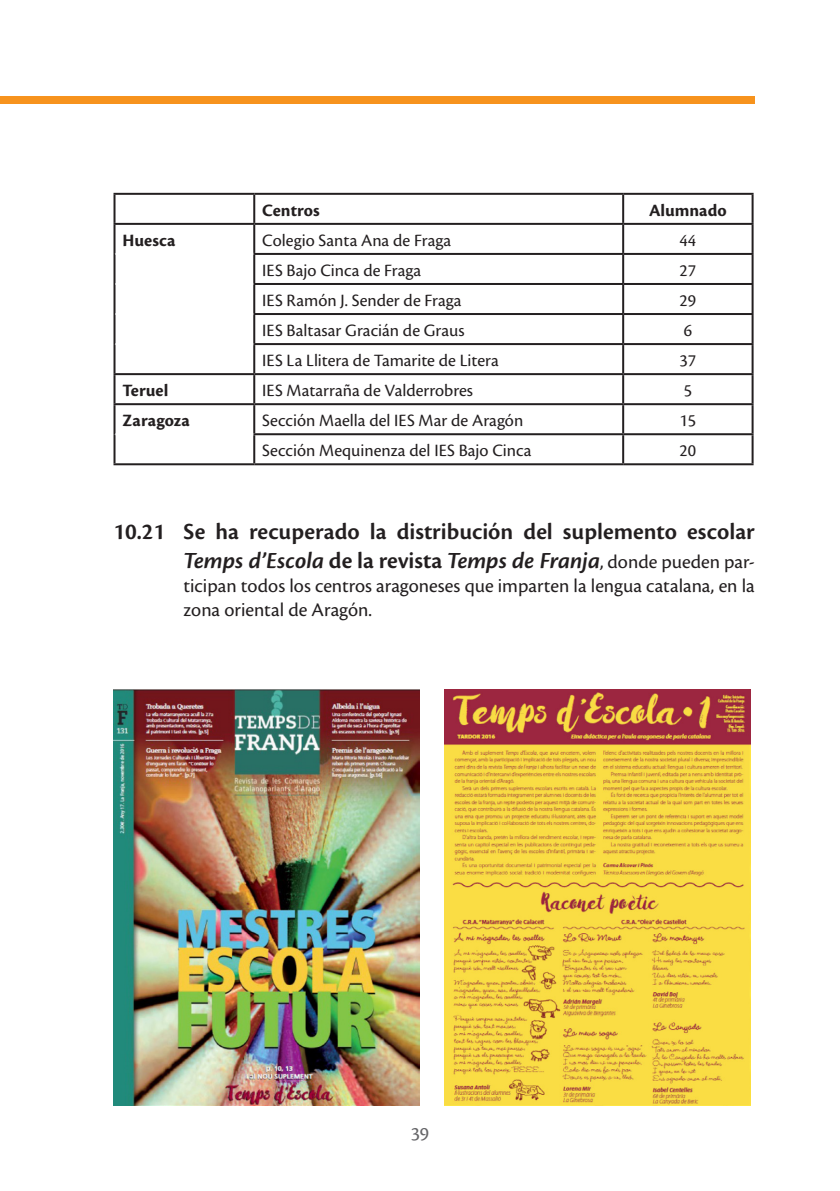
<style>
.page{position:relative;width:840px;height:1191px;background:#fff}
.page>*{position:absolute;margin:0;border:0;box-sizing:border-box;transform-origin:0 0}
.t1{font:600 24px/28.8px "Cronos Pro";color:#231f20;text-align:right}
.t2{font:20px/24px "Cronos Pro";color:#231f20}
.t3{font:20px "Cronos Pro";color:#656568}
.t4{font:18px "Cronos Pro";color:#231f20}
.t5{font:700 18px "Cronos Pro";color:#231f20}
.s1{font-style:italic}
.s2{font-weight:400;font-size:20px}
</style>
<div class="page">
<div style="left:0;top:96px;width:754px;height:8px;background:#f7931d"></div>
<hr style="left:113px;top:193px;width:141px;height:2px;background:#231f20">
<hr style="left:113px;top:195px;width:2px;height:28px;background:#231f20">
<hr style="left:254px;top:193px;width:368px;height:2px;background:#231f20">
<hr style="left:253px;top:195px;width:2px;height:28px;background:#231f20">
<hr style="left:622px;top:193px;width:131px;height:2px;background:#231f20">
<hr style="left:621px;top:195px;width:2px;height:28px;background:#231f20">
<hr style="left:751px;top:195px;width:2px;height:28px;background:#231f20">
<hr style="left:113px;top:223px;width:141px;height:2px;background:#231f20">
<hr style="left:113px;top:225px;width:2px;height:29px;background:#231f20">
<hr style="left:254px;top:223px;width:368px;height:2px;background:#231f20">
<hr style="left:253px;top:225px;width:2px;height:28px;background:#231f20">
<hr style="left:622px;top:223px;width:131px;height:2px;background:#231f20">
<hr style="left:621px;top:225px;width:2px;height:28px;background:#231f20">
<hr style="left:751px;top:225px;width:2px;height:28px;background:#231f20">
<hr style="left:113px;top:254px;width:2px;height:30px;background:#231f20">
<hr style="left:253px;top:253px;width:369px;height:2px;background:#231f20">
<hr style="left:253px;top:255px;width:2px;height:28px;background:#231f20">
<hr style="left:622px;top:253px;width:131px;height:2px;background:#231f20">
<hr style="left:621px;top:255px;width:2px;height:28px;background:#231f20">
<hr style="left:751px;top:255px;width:2px;height:28px;background:#231f20">
<hr style="left:113px;top:284px;width:2px;height:30px;background:#231f20">
<hr style="left:253px;top:283px;width:369px;height:2px;background:#231f20">
<hr style="left:253px;top:285px;width:2px;height:28px;background:#231f20">
<hr style="left:622px;top:283px;width:131px;height:2px;background:#231f20">
<hr style="left:621px;top:285px;width:2px;height:28px;background:#231f20">
<hr style="left:751px;top:285px;width:2px;height:28px;background:#231f20">
<hr style="left:113px;top:314px;width:2px;height:30px;background:#231f20">
<hr style="left:253px;top:313px;width:369px;height:2px;background:#231f20">
<hr style="left:253px;top:315px;width:2px;height:28px;background:#231f20">
<hr style="left:622px;top:313px;width:131px;height:2px;background:#231f20">
<hr style="left:621px;top:315px;width:2px;height:28px;background:#231f20">
<hr style="left:751px;top:315px;width:2px;height:28px;background:#231f20">
<hr style="left:113px;top:344px;width:2px;height:29px;background:#231f20">
<hr style="left:253px;top:343px;width:369px;height:2px;background:#231f20">
<hr style="left:253px;top:345px;width:2px;height:28px;background:#231f20">
<hr style="left:622px;top:343px;width:131px;height:2px;background:#231f20">
<hr style="left:621px;top:345px;width:2px;height:28px;background:#231f20">
<hr style="left:751px;top:345px;width:2px;height:28px;background:#231f20">
<hr style="left:113px;top:373px;width:141px;height:2px;background:#231f20">
<hr style="left:113px;top:375px;width:2px;height:28px;background:#231f20">
<hr style="left:254px;top:373px;width:368px;height:2px;background:#231f20">
<hr style="left:253px;top:375px;width:2px;height:28px;background:#231f20">
<hr style="left:622px;top:373px;width:131px;height:2px;background:#231f20">
<hr style="left:621px;top:375px;width:2px;height:28px;background:#231f20">
<hr style="left:751px;top:375px;width:2px;height:28px;background:#231f20">
<hr style="left:113px;top:403px;width:141px;height:2px;background:#231f20">
<hr style="left:113px;top:405px;width:2px;height:29px;background:#231f20">
<hr style="left:254px;top:403px;width:368px;height:2px;background:#231f20">
<hr style="left:253px;top:405px;width:2px;height:28px;background:#231f20">
<hr style="left:622px;top:403px;width:131px;height:2px;background:#231f20">
<hr style="left:621px;top:405px;width:2px;height:28px;background:#231f20">
<hr style="left:751px;top:405px;width:2px;height:28px;background:#231f20">
<hr style="left:113px;top:434px;width:2px;height:29px;background:#231f20">
<hr style="left:253px;top:433px;width:369px;height:2px;background:#231f20">
<hr style="left:253px;top:435px;width:2px;height:28px;background:#231f20">
<hr style="left:622px;top:433px;width:131px;height:2px;background:#231f20">
<hr style="left:621px;top:435px;width:2px;height:28px;background:#231f20">
<hr style="left:751px;top:435px;width:2px;height:28px;background:#231f20">
<hr style="left:113px;top:463px;width:141px;height:2px;background:#231f20">
<hr style="left:254px;top:463px;width:368px;height:2px;background:#231f20">
<hr style="left:622px;top:463px;width:131px;height:2px;background:#231f20">
<img style="left:113px;top:689px;width:306px;height:417px">
<img style="left:444px;top:689px;width:306px;height:417px">
<p class="t5" style="left:262px;top:200px;width:59px">Centros</p>
<p class="t5" style="left:648px;top:200px;width:79px">Alumnado</p>
<p class="t5" style="left:122px;top:230px;width:54px">Huesca</p>
<p class="t4" style="left:262px;top:230px;width:190px">Colegio Santa Ana de Fraga</p>
<p class="t4" style="left:679px;top:230px;width:18px">44</p>
<p class="t4" style="left:262px;top:260px;width:160px">IES Bajo Cinca de Fraga</p>
<p class="t4" style="left:679px;top:260px;width:18px">27</p>
<p class="t4" style="left:262px;top:290px;width:201px">IES Ramón J. Sender de Fraga</p>
<p class="t4" style="left:679px;top:290px;width:18px">29</p>
<p class="t4" style="left:262px;top:320px;width:204px">IES Baltasar Gracián de Graus</p>
<p class="t4" style="left:683px;top:320px;width:10px">6</p>
<p class="t4" style="left:262px;top:350px;width:238px">IES La Llitera de Tamarite de Litera</p>
<p class="t4" style="left:679px;top:350px;width:18px">37</p>
<p class="t5" style="left:122px;top:380px;width:47px">Teruel</p>
<p class="t4" style="left:262px;top:380px;width:212px">IES Matarraña de Valderrobres</p>
<p class="t4" style="left:683px;top:380px;width:10px">5</p>
<p class="t5" style="left:122px;top:410px;width:69px">Zaragoza</p>
<p class="t4" style="left:262px;top:410px;width:262px">Sección Maella del IES Mar de Aragón</p>
<p class="t4" style="left:679px;top:410px;width:18px">15</p>
<p class="t4" style="left:262px;top:440px;width:271px">Sección Mequinenza del IES Bajo Cinca</p>
<p class="t4" style="left:679px;top:440px;width:18px">20</p>
<p class="t1" style="left:113px;top:517px;width:642px">10.21 Se ha recuperado la distribución del suplemento escolar<br><span class="s1">Temps d’Escola</span> de la revista <span class="s1">Temps de Franja</span><span class="s2">, donde pueden par-</span></p>
<p class="t2" style="left:183px;top:573px;width:572px">ticipan todos los centros aragoneses que imparten la lengua catalana, en la zona oriental de Aragón.</p>
<p class="t3" style="left:410px;top:1122px;width:20px">39</p>
</div>
